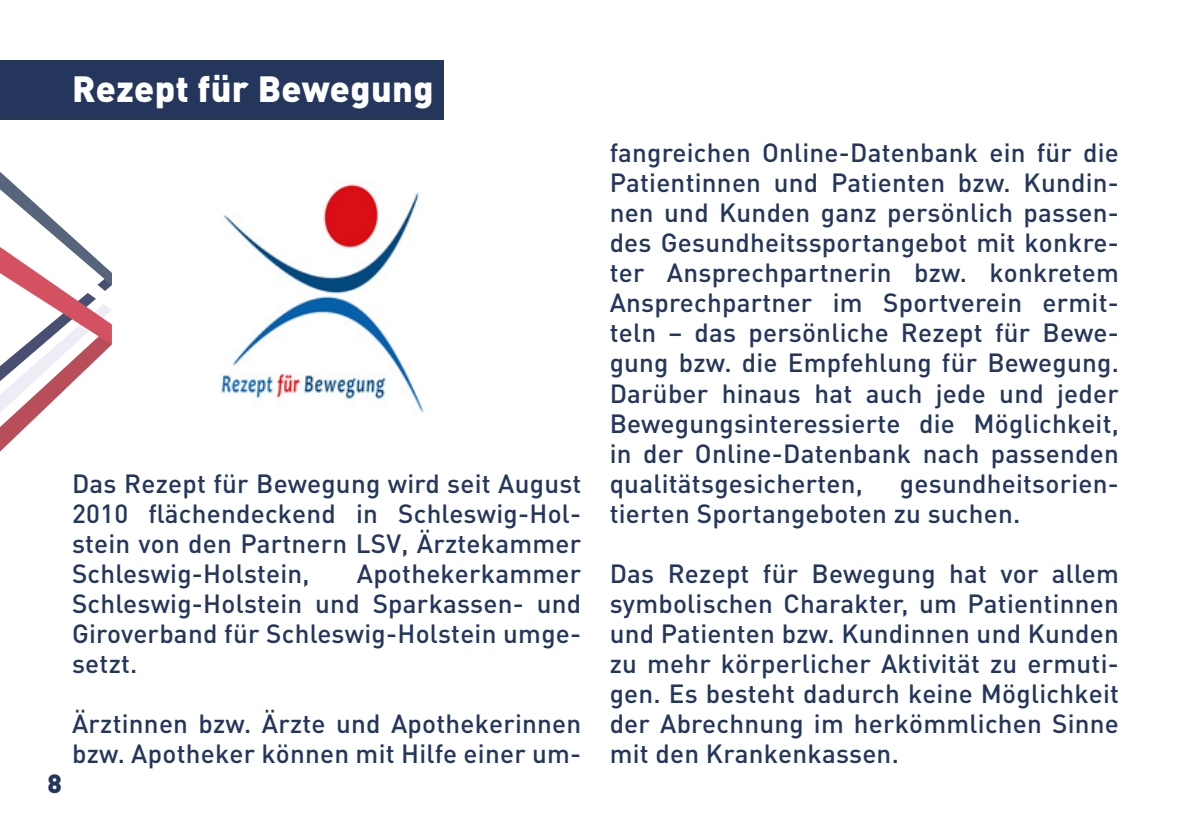
<style>
.page{position:relative;width:1191px;height:840px;background:#fff}
.page>*{position:absolute;margin:0;border:0;box-sizing:border-box;transform-origin:0 0}
.t1{font:900 36px "DIN Pro";letter-spacing:.01em;color:#fff}
.t2{font:500 26px/30px "DIN Pro";letter-spacing:.01em;color:#24365c;text-align:justify}
.t3{font:900 26px "DIN Pro";color:#24365c}
</style>
<div class="page">
<div style="left:0;top:60px;width:443px;height:59px;background:#24365c"></div>
<svg style="left:0;top:172px;width:112px;height:279px"></svg>
<img style="left:219px;top:182px;width:205px;height:231px">
<h1 class="t1" style="left:72px;top:65px;width:363px">Rezept für Bewegung</h1>
<p class="t3" style="left:48px;top:765px;width:16px">8</p>
<p class="t2" style="left:72px;top:467px;width:511px">Das Rezept für Bewegung wird seit August 2010 flächendeckend in Schleswig-Hol&shy;stein von den Partnern LSV, Ärztekammer Schleswig-Holstein,</p>
<p class="t2" style="left:72px;top:557px;width:511px;text-indent:285px">Apothekerkammer Schleswig-Holstein und Sparkassen- und Giroverband für Schleswig-Holstein umge&shy;setzt.</p>
<p class="t2" style="left:72px;top:707px;width:511px">Ärztinnen bzw. Ärzte und Apothekerinnen bzw. Apotheker können mit Hilfe einer um-</p>
<p class="t2" style="left:609px;top:137px;width:511px">fangreichen Online-Datenbank ein für die Patientinnen und Patienten bzw. Kundin&shy;nen und Kunden ganz persönlich passen&shy;des Gesundheitssportangebot mit konkre&shy;ter Ansprechpartnerin bzw. konkretem Ansprechpartner im Sportverein ermit&shy;teln – das persönliche Rezept für Bewe&shy;gung bzw. die Empfehlung für Bewegung.<br>Darüber hinaus hat auch jede und jeder Bewegungsinteressierte die Möglichkeit, in der Online-Datenbank nach passenden qualitätsgesicherten,</p>
<p class="t2" style="left:609px;top:467px;width:511px;text-indent:290px">gesundheitsorien&shy;tierten Sportangeboten zu suchen.</p>
<p class="t2" style="left:609px;top:557px;width:511px">Das Rezept für Bewegung hat vor allem symbolischen Charakter, um Patientinnen und Patienten bzw. Kundinnen und Kunden zu mehr körperlicher Aktivität zu ermuti&shy;gen. Es besteht dadurch keine Möglichkeit der Abrechnung im herkömmlichen Sinne mit den Krankenkassen.</p>
</div>
